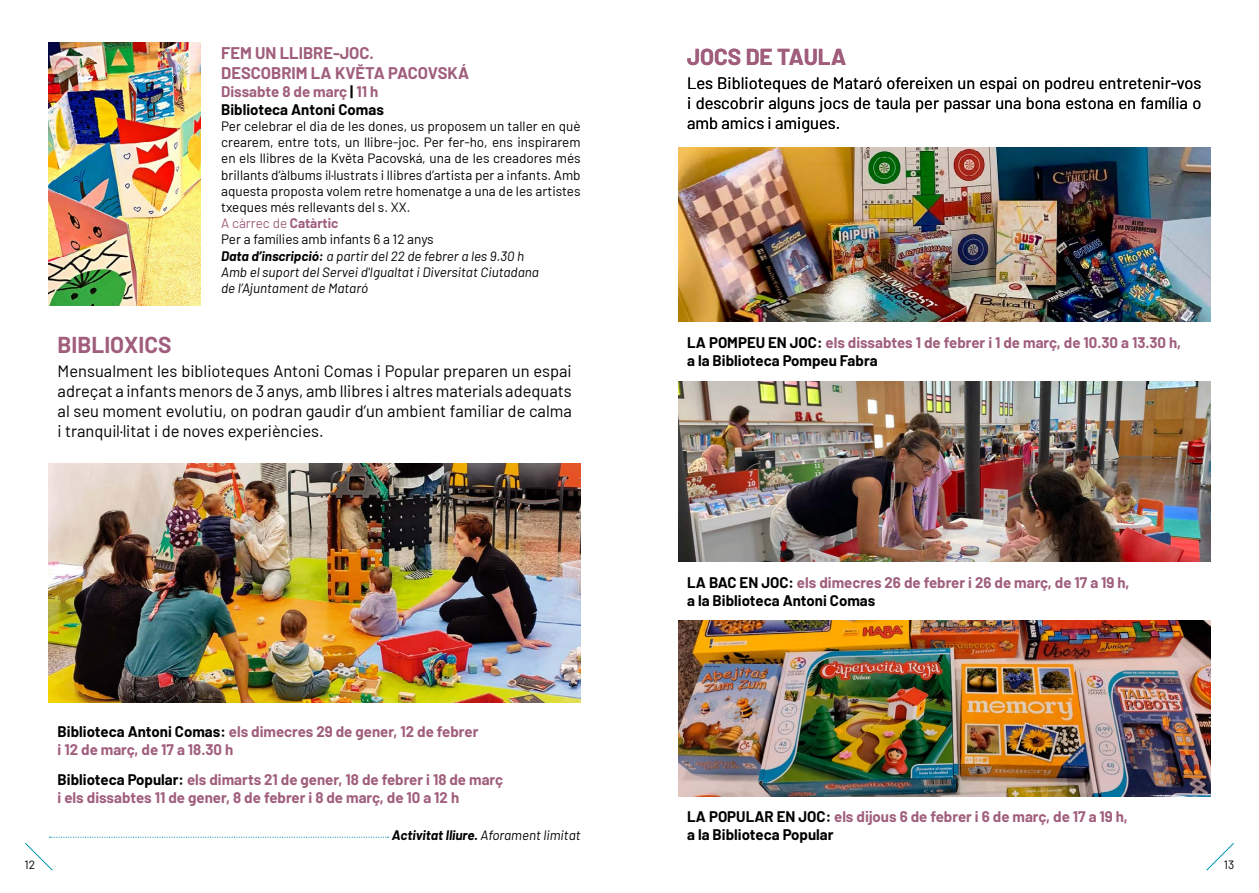
<style>
.page{position:relative;width:1259px;height:893px;background:#fff}
.page>*{position:absolute;margin:0;border:0;box-sizing:border-box;transform-origin:0 0}
.t1{font:700 22.5px "Barlow";color:#a05e7c}
.t2{font:16.5px/19.8px "Barlow";color:#000;text-align:justify}
.t3{font:700 16.5px/19.8px "Barlow";color:#a05e7c}
.t4{font:700 15px/18px "Barlow";color:#a05e7c}
.t5{font:700 15px/18px "Barlow";color:#000}
.t6{font:13.5px/16.2px "Barlow";color:#000}
.t7{font:italic 700 13.5px "Barlow";color:#000}
.t8{font:12px "Barlow";color:#000}
.s1{color:#a05e7c}
.s2{font-family:"Program OT"}
.s3{font-weight:700;color:#a05e7c}
.s4{font-weight:700;font-style:italic}
.s5{font-style:italic}
.s6{color:#000}
.s7{font-weight:400}
</style>
<div class="page">
<svg style="left:1206px;top:843px;width:28px;height:28px"></svg>
<img style="left:49px;top:43px;width:152px;height:262px">
<svg style="left:25px;top:837px;width:363px;height:34px"></svg>
<img style="left:49px;top:463px;width:531px;height:239px">
<img style="left:678px;top:621px;width:532px;height:175px">
<img style="left:678px;top:381px;width:532px;height:180px">
<img style="left:678px;top:147px;width:532px;height:175px">
<p class="t3" style="left:221px;top:42px;width:249px">FEM UN LLIBRE-JOC.<br>DESCOBRIM LA KVĚTA PACOVSKÁ</p>
<p class="t5" style="left:221px;top:81px;width:164px"><span class="s1">Dissabte 8 de març</span> | <span class="s1">11 h<br></span>Biblioteca Antoni Comas</p>
<p class="t6" style="left:221px;top:117px;width:361px">Per celebrar el dia de les dones, us proposem un taller en què crearem, entre tots, un llibre-joc. Per fer-ho, ens inspirarem en els llibres de la Květa Pacovská, una de les creadores més brillants d’àlbums i<span class="s2">l·l</span>ustrats i llibres d’artista per a infants. Amb aquesta proposta volem retre homenatge a una de les artistes txeques més rellevants del s. XX.<br><span class="s1">A càrrec de</span> <span class="s3">Catàrtic<br></span>Per a famílies amb infants 6 a 12 anys<br><span class="s4">Data d’inscripció:</span> <span class="s5">a partir del 22 de febrer a les 9.30 h<br>Amb el suport del Servei d'Igualtat i Diversitat Ciutadana<br>de l’Ajuntament de Mataró</span></p>
<h1 class="t1" style="left:58px;top:329px;width:115px">BIBLIOXICS</h1>
<p class="t2" style="left:58px;top:360px;width:516px">Mensualment les biblioteques Antoni Comas i Popular preparen un espai adreçat a infants menors de 3 anys, amb llibres i altres materials adequats al seu moment evolutiu, on podran gaudir d’un ambient familiar de calma i tranqui<span class="s2">l·l</span>itat i de noves experiències.</p>
<p class="t4" style="left:58px;top:721px;width:422px"><span class="s6">Biblioteca Antoni Comas:</span> els dimecres 29 de gener, 12 de febrer i 12 de març, de 17 a 18.30 h</p>
<p class="t4" style="left:58px;top:769px;width:447px"><span class="s6">Biblioteca Popular:</span> els dimarts 21 de gener, 18 de febrer i 18 de març i els dissabtes 11 de gener, 8 de febrer i 8 de març, de 10 a 12 h</p>
<p class="t7" style="left:392px;top:825px;width:190px">Activitat lliure. <span class="s7">Aforament limitat</span></p>
<h1 class="t1" style="left:687px;top:40px;width:161px">JOCS DE TAULA</h1>
<p class="t2" style="left:687px;top:72px;width:516px">Les Biblioteques de Mataró ofereixen un espai on podreu entretenir-vos i descobrir alguns jocs de taula per passar una bona estona en família o amb amics i amigues.</p>
<p class="t4" style="left:687px;top:332px;width:495px"><span class="s6">LA POMPEU EN JOC:</span> els dissabtes 1 de febrer i 1 de març, de 10.30 a 13.30 h, <span class="s6">a la Biblioteca Pompeu Fabra</span></p>
<p class="t4" style="left:687px;top:572px;width:444px"><span class="s6">LA BAC EN JOC:</span> els dimecres 26 de febrer i 26 de març, de 17 a 19 h, <span class="s6">a la Biblioteca Antoni Comas</span></p>
<p class="t4" style="left:687px;top:806px;width:442px"><span class="s6">LA POPULAR EN JOC:</span> els dijous 6 de febrer i 6 de març, de 17 a 19 h, <span class="s6">a la Biblioteca Popular</span></p>
<p class="t8" style="left:24px;top:856px;width:12px">12</p>
<p class="t8" style="left:1223px;top:856px;width:12px">13</p>
</div>
